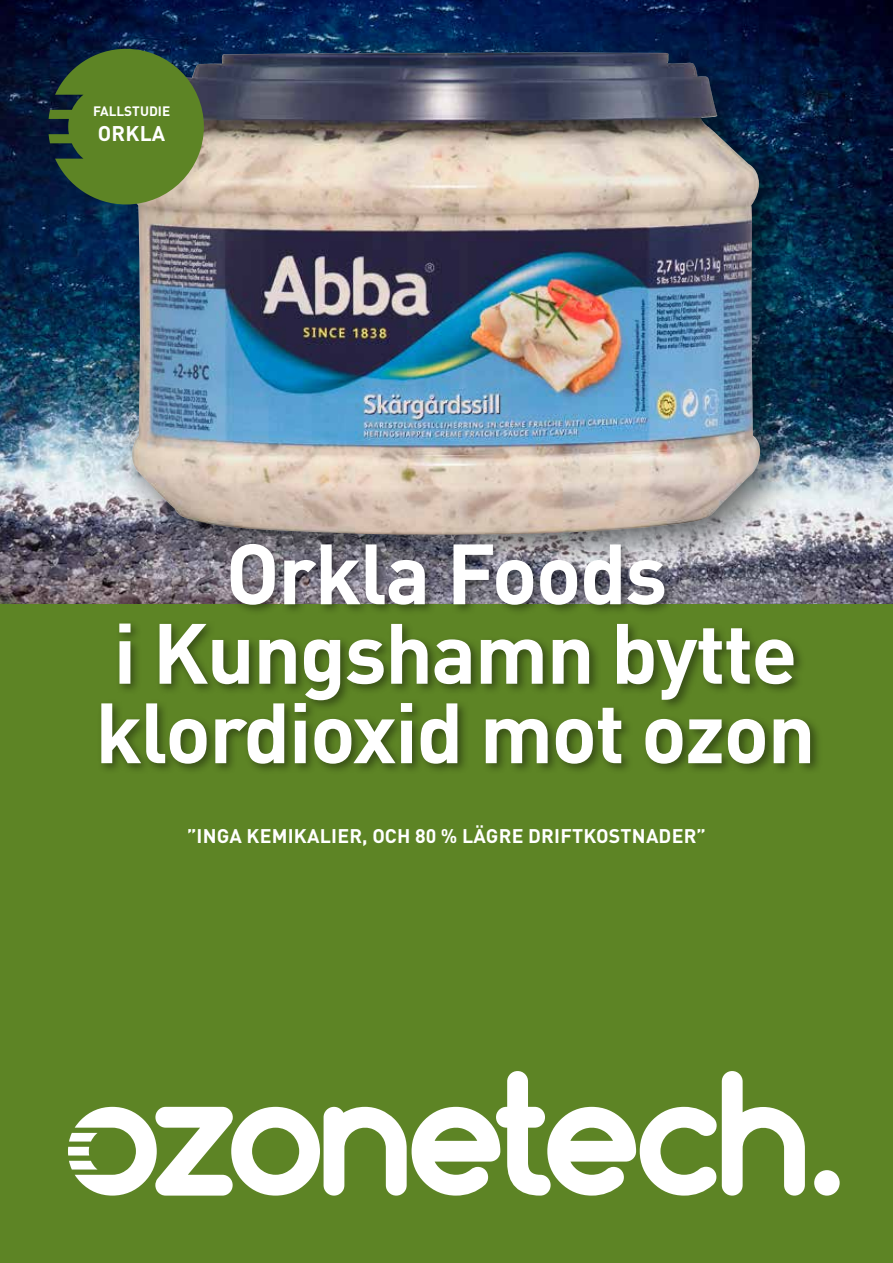
<style>
.page{position:relative;width:893px;height:1263px;background:#fff}
.page>*{position:absolute;margin:0;border:0;box-sizing:border-box;transform-origin:0 0}
.t1{font:700 84px/79.5px "DINOT";letter-spacing:-.02em;color:#fff;text-align:center}
.t2{font:700 21px "DINOT";letter-spacing:.01em;color:#fff}
.t3{font:700 19.5px "DINOT";letter-spacing:.01em;color:#fff}
.t4{font:700 13.5px "DINOT";color:#fff}
</style>
<div class="page">
<img style="left:0;top:0;width:893px;height:604px">
<div style="left:110px;top:30px;width:692px;height:548px;background:#000;opacity:.6"></div>
<img style="left:131px;top:53px;width:623px;height:482px">
<div style="left:0;top:604px;width:893px;height:659px;background:#5d8425"></div>
<div style="left:97px;top:540px;width:726px;height:236px;background:#000;opacity:.4"></div>
<svg style="left:49px;top:49px;width:155px;height:155px;background:#527332"></svg>
<div style="left:814px;top:1170px;width:26px;height:25px;background:#fff;border-radius:50%"></div>
<svg style="left:68px;top:1071px;width:737px;height:124px"></svg>
<p class="t4" style="left:93px;top:102px;width:79px">FALLSTUDIE</p>
<p class="t2" style="left:98px;top:120px;width:69px">ORKLA</p>
<p class="t1" style="left:95px;top:532px;width:722px">Orkla Foods<br>i Kungshamn bytte klordioxid mot ozon</p>
<p class="t3" style="left:187px;top:823px;width:520px">”INGA KEMIKALIER, OCH 80 % LÄGRE DRIFTKOSTNADER”</p>
</div>
